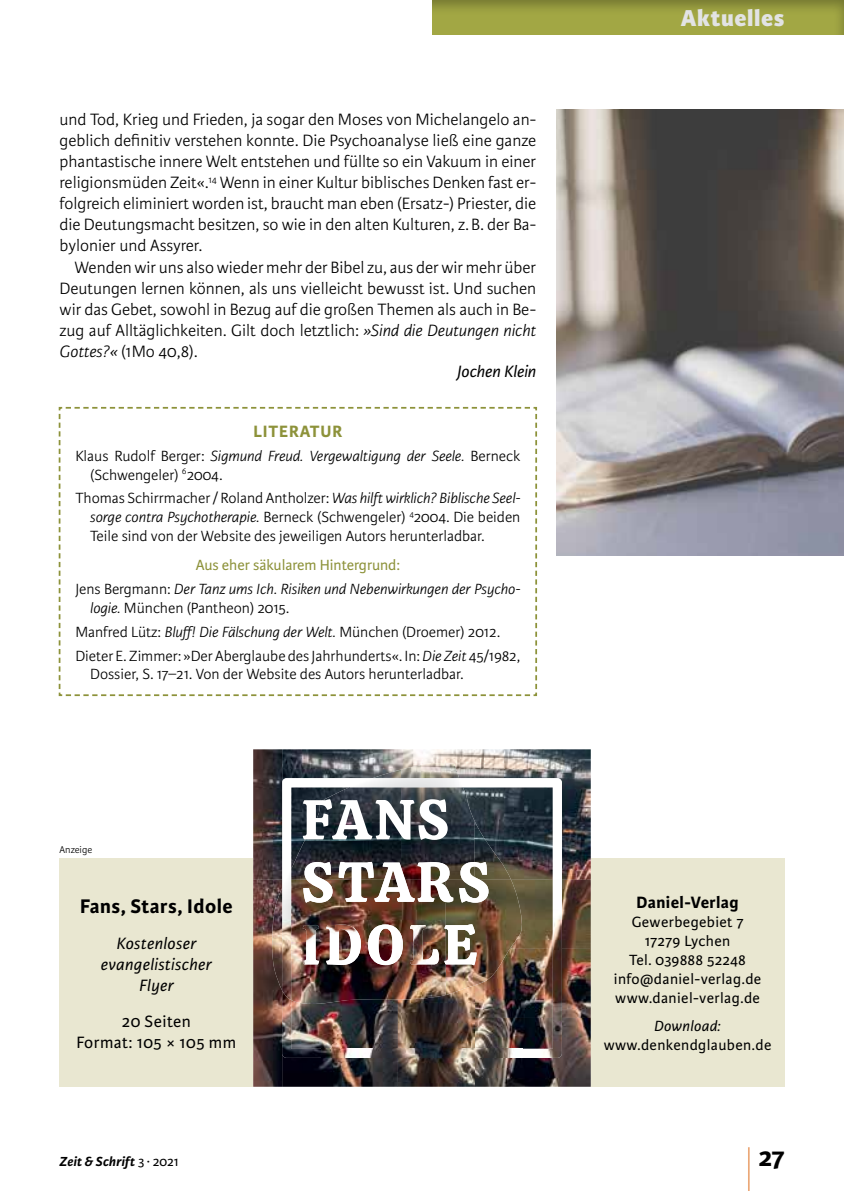
<style>
.page{position:relative;width:844px;height:1191px;background:#fff}
.page>*{position:absolute;margin:0;border:0;box-sizing:border-box;transform-origin:0 0}
.t1{font:300 59.5px "Karmina Sans Basic";color:#df7427;scale:.29 1}
.t2{font:700 28px "Karmina Sans Basic";color:#000}
.t3{font:800 24.5px "Karmina Sans Basic";letter-spacing:.025em;color:#e2e3e4}
.t4{font:700 21px "Karmina Sans Basic";letter-spacing:.025em;color:#000}
.t5{font:300 17.5px/21px "Karmina Sans Basic";color:#000;text-align:justify}
.t6{font:italic 17.5px/21px "Karmina Sans Basic";letter-spacing:.025em;color:#000;text-align:center}
.t7{font:17.5px/21px "Karmina Sans Basic";letter-spacing:.025em;color:#000;text-align:center}
.t8{font:700 17.5px "Karmina Sans Basic";letter-spacing:.025em;color:#000}
.t9{font:italic 17.5px "Karmina Sans Basic";color:#000}
.t10{font:700 17.5px "Karmina Sans Basic";letter-spacing:.05em;color:#8d923a}
.t11{font:300 15.75px/18.9px "Karmina Sans Basic";color:#000}
.t12{font:15.75px/18.9px "Karmina Sans Basic";letter-spacing:.025em;color:#000;text-align:center}
.t13{font:italic 300 15.75px/23.8px "Karmina Sans Basic";color:#000;text-align:center}
.t14{font:italic 15.75px "Karmina Sans Basic";letter-spacing:.025em;color:#000}
.t15{font:italic 700 14px "Karmina Sans Basic";letter-spacing:.015em;color:#000}
.t16{font:300 10.5px "Karmina Sans Basic";color:#000}
.s1{font-style:italic}
.s2{font-weight:400;font-style:normal;color:#8d923a}
.s3{font-style:normal}
.s4{font-weight:400;font-style:normal}
</style>
<div class="page">
<svg style="left:58px;top:406px;width:479px;height:291px"></svg>
<div style="left:590px;top:858px;width:194px;height:228px;background:#e9e7d1"></div>
<div style="left:60px;top:858px;width:193px;height:228px;background:#e9e7d1"></div>
<img style="left:253px;top:749px;width:337px;height:131px">
<svg style="left:282px;top:778px;width:279px;height:102px"></svg>
<img style="left:304px;top:769px;width:97px;height:9px">
<img style="left:401px;top:763px;width:73px;height:99px">
<img style="left:474px;top:820px;width:37px;height:60px">
<img style="left:286px;top:778px;width:176px;height:102px">
<svg style="left:459px;top:862px;width:29px;height:18px"></svg>
<svg style="left:303px;top:799px;width:144px;height:41px"></svg>
<svg style="left:303px;top:862px;width:29px;height:18px"></svg>
<svg style="left:338px;top:862px;width:115px;height:18px"></svg>
<img style="left:561px;top:880px;width:29px;height:68px">
<img style="left:475px;top:948px;width:115px;height:138px">
<img style="left:322px;top:1004px;width:75px;height:44px">
<img style="left:397px;top:995px;width:78px;height:91px">
<img style="left:282px;top:1058px;width:116px;height:28px">
<img style="left:521px;top:880px;width:40px;height:178px">
<img style="left:282px;top:1000px;width:40px;height:58px">
<img style="left:322px;top:1048px;width:200px;height:10px">
<img style="left:291px;top:880px;width:154px;height:124px">
<img style="left:445px;top:880px;width:77px;height:115px">
<img style="left:283px;top:883px;width:8px;height:117px">
<img style="left:459px;top:880px;width:29px;height:22px">
<img style="left:410px;top:925px;width:29px;height:39px">
<img style="left:303px;top:880px;width:29px;height:22px">
<img style="left:345px;top:880px;width:22px;height:22px">
<img style="left:374px;top:880px;width:40px;height:22px">
<img style="left:417px;top:880px;width:36px;height:22px">
<img style="left:361px;top:928px;width:7px;height:33px">
<img style="left:303px;top:925px;width:16px;height:39px">
<img style="left:326px;top:924px;width:35px;height:41px">
<img style="left:368px;top:924px;width:35px;height:41px">
<img style="left:444px;top:924px;width:32px;height:41px">
<svg style="left:282px;top:782px;width:4px;height:106px"></svg>
<img style="left:253px;top:880px;width:29px;height:206px">
<img style="left:282px;top:880px;width:1px;height:174px">
<img style="left:272px;top:888px;width:11px;height:102px">
<div style="left:430px;top:0;width:413px;height:35px;background:#000;opacity:.3"></div>
<img style="left:556px;top:109px;width:287px;height:447px">
<p class="t5" style="left:60px;top:109px;width:478px">und Tod, Krieg und Frieden, ja sogar den Moses von Michelangelo an&shy;geblich definitiv verstehen konnte. Die Psychoanalyse ließ eine ganze phantastische innere Welt entstehen und füllte so ein Vakuum in einer religionsmüden Zeit«.<sup>14</sup> Wenn in einer Kultur biblisches Denken fast er&shy;folgreich eliminiert worden ist, braucht man eben (Ersatz-) Priester, die die Deutungsmacht besitzen, so wie in den alten Kulturen, z.B. der Ba&shy;bylonier und Assyrer.</p>
<p class="t5" style="left:74px;top:257px;width:463px">Wenden wir uns also wieder mehr der Bibel zu, aus der wir mehr über</p>
<p class="t5" style="left:60px;top:278px;width:478px">Deutungen lernen können, als uns vielleicht bewusst ist. Und suchen</p>
<p class="t5" style="left:60px;top:299px;width:478px">wir das Gebet, sowohl in Bezug auf die großen Themen als auch in Be-</p>
<p class="t5" style="left:60px;top:320px;width:478px">zug auf Alltäglichkeiten. Gilt doch letztlich: <span class="s1">»Sind die Deutungen nicht</span></p>
<p class="t5" style="left:60px;top:341px;width:140px"><span class="s1">Gottes?«</span> (1Mo 40,8).</p>
<p class="t9" style="left:457px;top:362px;width:80px">Jochen Klein</p>
<p class="t10" style="left:253px;top:421px;width:58px">Literatu</p>
<p class="t10" style="left:332px;top:421px;width:11px">r</p>
<p class="t11" style="left:90px;top:446px;width:431px;text-indent:-15px">Klaus Rudolf Berger: <span class="s1">Sigmund Freud. Vergewaltigung der Seele.</span> Berneck (Schwengeler) <sup>6</sup>2004.</p>
<p class="t11" style="left:90px;top:489px;width:431px;text-align:justify;text-indent:-15px">Thomas Schirrmacher / Roland Antholzer: <span class="s1">Was hilft wirklich? Biblische Seel&shy;sorge contra Psychotherapie.</span> Berneck (Schwengeler) <sup>4</sup>2004. Die beiden Teile sind von der Website des jeweiligen Autors herunterladbar.</p>
<p class="t13" style="left:75px;top:553px;width:446px"><span class="s2">Aus eher säkularem Hintergrund:<br></span><span class="s3">Jens Bergmann:</span> Der Tanz ums Ich. Risiken und Nebenwirkungen der Psycho-</p>
<p class="t11" style="left:75px;top:596px;width:446px;line-height:23.8px;text-indent:15px"><span class="s1">logie.</span> München (Pantheon) 2015.<br>Manfred Lütz: <span class="s1">Bluff! Die Fälschung der Welt.</span> München (Droemer) 2012.<br>Dieter E. Zimmer: »Der Aberglaube des Jahrhunderts«. In: <span class="s1">Die Zeit</span> 45/1982,</p>
<p class="t11" style="left:90px;top:665px;width:375px">Dossier, S. 17–21. Von der Website des Autors herunterladbar.</p>
<p class="t16" style="left:60px;top:843px;width:34px">Anzeige</p>
<p class="t4" style="left:80px;top:894px;width:154px">Fans, Stars, Idole</p>
<p class="t6" style="left:101px;top:933px;width:112px">Kostenloser evangelistischer<br>Flyer</p>
<p class="t7" style="left:77px;top:1011px;width:161px">20 Seiten<br>Format: 105 × 105 mm</p>
<h3 class="t3" style="left:680px;top:4px;width:105px">Aktuelles</h3>
<p class="t8" style="left:636px;top:892px;width:104px">Daniel-Verlag</p>
<p class="t12" style="left:613px;top:912px;width:149px">Gewerbegebiet 7<br>17279 Lychen<br>Tel. 039888 52248 info@daniel-verlag.de www.daniel-verlag.de</p>
<p class="t14" style="left:654px;top:1017px;width:69px">Download:</p>
<p class="t12" style="left:603px;top:1036px;width:169px">www.denkendglauben.de</p>
<h1 class="t1" style="left:746px;top:1140px;width:17px">|</h1>
<p class="t15" style="left:60px;top:1153px;width:121px">Zeit &amp; Schrift <span class="s4">3 ∙ 2021</span></p>
<h2 class="t2" style="left:758px;top:1141px;width:27px">27</h2>
</div>
